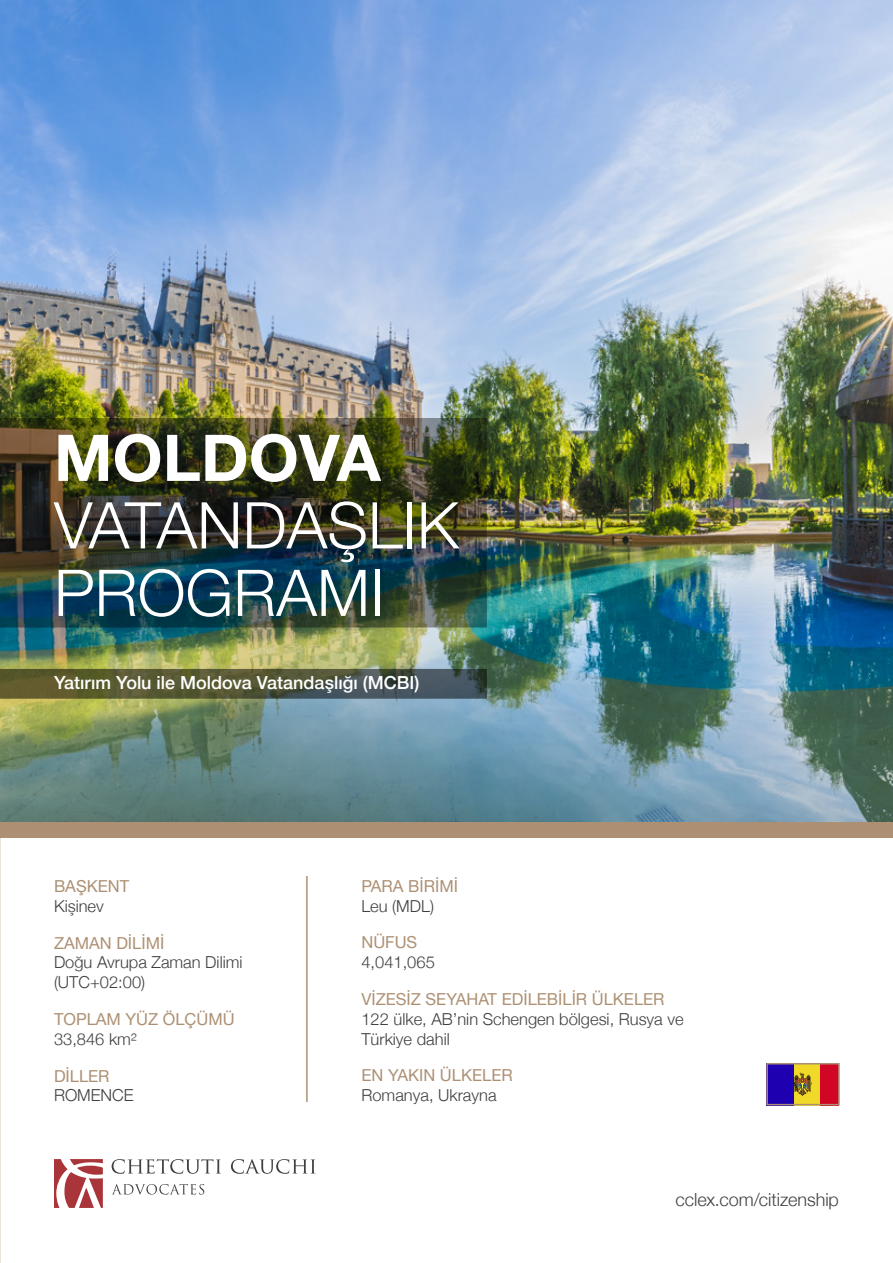
<style>
.page{position:relative;width:893px;height:1263px;background:#fff}
.page>*{position:absolute;margin:0;border:0;box-sizing:border-box;transform-origin:0 0}
.t1{font:300 64.5px "Helvetica Neue";color:#fff}
.t2{font:700 64.5px "Helvetica Neue";color:#fff}
.t3{font:500 18px "Helvetica Neue";color:#fff}
.t4{font:300 18px "Helvetica Neue";color:#404040}
.t5{font:300 16.5px/19.8px "Helvetica Neue";color:#404040}
.t6{font:16.5px/19.8px "Helvetica Neue";color:#ad9073}
.s1{font-weight:300;color:#404040}
.s2{font-weight:400;color:#ad9073}
</style>
<div class="page">
<div style="left:766px;top:1063px;width:73px;height:42px;background:#f0d929"></div>
<div style="left:766px;top:1063px;width:27px;height:42px;background:#1f00b0"></div>
<div style="left:820px;top:1063px;width:19px;height:42px;background:#d10524"></div>
<svg style="left:793px;top:1072px;width:19px;height:24px"></svg>
<div style="left:0;top:789px;width:893px;height:48px;background:#ad9073"></div>
<img style="left:0;top:0;width:893px;height:822px">
<img style="left:0;top:418px;width:487px;height:209px">
<svg style="left:112px;top:1159px;width:109px;height:15px"></svg>
<svg style="left:231px;top:1159px;width:85px;height:15px"></svg>
<svg style="left:54px;top:1159px;width:49px;height:49px"></svg>
<svg style="left:112px;top:1184px;width:92px;height:10px"></svg>
<hr style="left:306px;top:876px;width:2px;height:226px;background:#ad9073">
<svg style="left:0;top:668px;width:487px;height:31px;background:#545940"></svg>
<div style="left:766px;top:1063px;width:74px;height:42px;border:2px solid #ad9073"></div>
<p class="t2" style="left:54px;top:407px;width:328px">MOLDOVA</p>
<p class="t1" style="left:54px;top:473px;width:406px">VATANDAŞLIK</p>
<p class="t1" style="left:54px;top:541px;width:332px">PROGRAMI</p>
<p class="t3" style="left:54px;top:668px;width:367px">Yatırım Yolu ile Moldova Vatandaşlığı (MCBI)</p>
<p class="t6" style="left:54px;top:877px;width:77px">BAŞKENT<br><span class="s1">Kişinev</span></p>
<p class="t5" style="left:54px;top:931px;width:190px"><span class="s2">ZAMAN DİLİMİ<br></span>Doğu Avrupa Zaman Dilimi (UTC+02:00)</p>
<p class="t6" style="left:54px;top:1010px;width:182px">TOPLAM YÜZ ÖLÇÜMÜ<br><span class="s1">33,846 km²</span></p>
<p class="t5" style="left:54px;top:1065px;width:81px"><span class="s2">DİLLER<br></span>ROMENCE</p>
<p class="t6" style="left:361px;top:877px;width:98px">PARA BİRİMİ<br><span class="s1">Leu (MDL)</span></p>
<p class="t5" style="left:361px;top:931px;width:75px"><span class="s2">NÜFUS<br></span>4,041,065</p>
<p class="t5" style="left:361px;top:988px;width:324px"><span class="s2">VİZESİZ SEYAHAT EDİLEBİLİR ÜLKELER<br></span>122 ülke, AB’nin Schengen bölgesi, Rusya ve<br>Türkiye dahil</p>
<p class="t5" style="left:361px;top:1064px;width:153px"><span class="s2">EN YAKIN ÜLKELER<br></span>Romanya, Ukrayna</p>
<p class="t4" style="left:675px;top:1185px;width:165px">cclex.com/citizenship</p>
</div>
